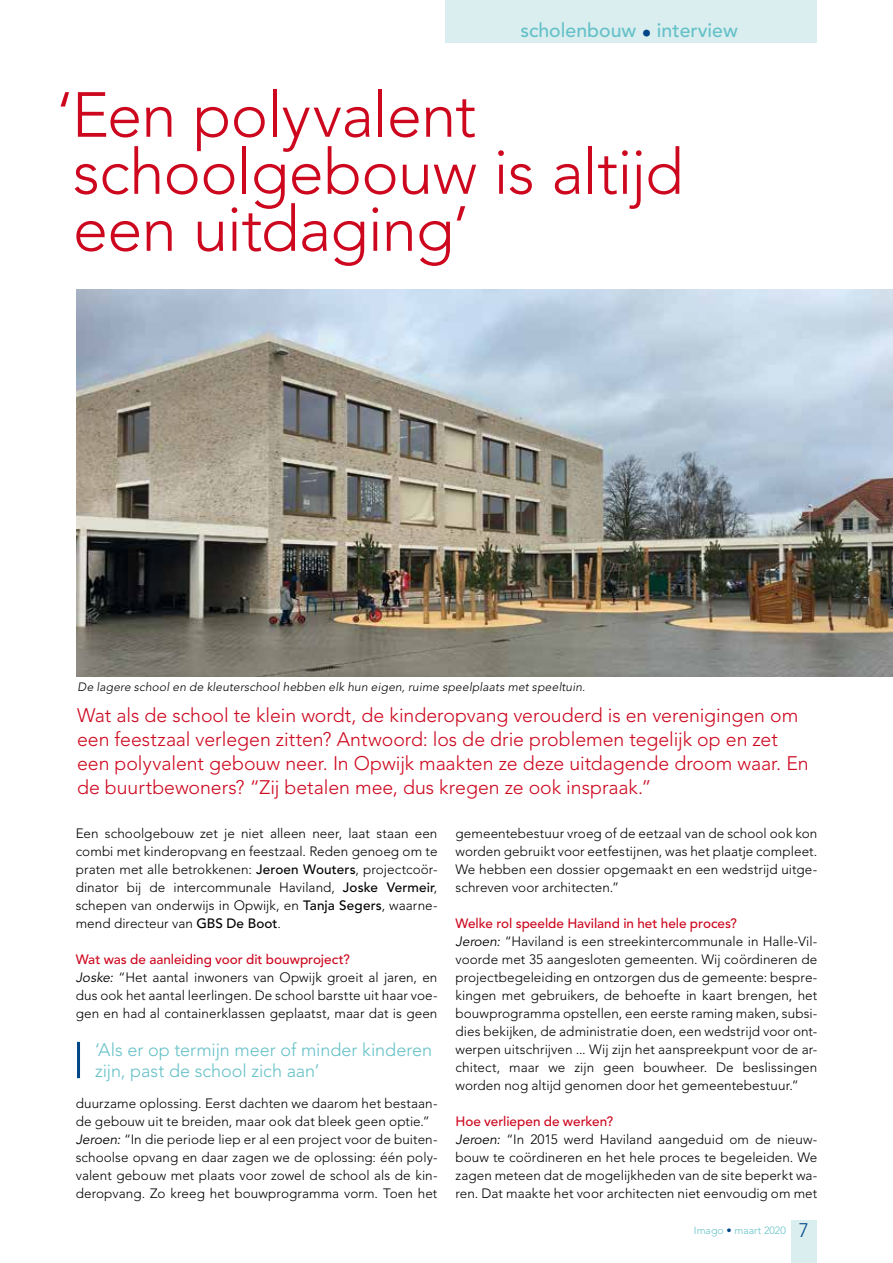
<style>
.page{position:relative;width:893px;height:1263px;background:#fff}
.page>*{position:absolute;margin:0;border:0;box-sizing:border-box;transform-origin:0 0}
.t1{font:300 63px/57px "Avenir";letter-spacing:-.01em;color:#cd071e}
.t2{font:300 19.5px/24px "Avenir";color:#cd071e}
.t3{font:500 19.5px "Avenir";color:#65c1c8}
.t4{font:300 18px/21px "Avenir";color:#65c1c8}
.t5{font:300 13.5px/18px "Avenir";letter-spacing:.005em;color:#000}
.t6{font:italic 300 12px "Avenir";letter-spacing:.015em;color:#000}
.t7{font:300 10.5px "Avenir";color:#65c1c8}
.s1{color:#004687}
.s2{font-weight:500}
.s3{font-weight:500;color:#cd071e}
.s4{font-weight:400;font-style:italic}
.s5{font-weight:800;color:#004687}
.s6{font-size:19.5px;color:#004687}
</style>
<div class="page">
<div style="left:445px;top:0;width:371px;height:43px;background:#daeeef"></div>
<div style="left:791px;top:1221px;width:25px;height:42px;background:#daeeef"></div>
<hr style="left:77px;top:1042px;width:3px;height:36px;background:#004687">
<img style="left:77px;top:289px;width:816px;height:387px">
<h2 class="t3" style="left:520px;top:19px;width:219px">scholenbouw <span class="s1">•</span> interview</h2>
<h1 class="t1" style="left:57px;top:86px;width:628px">‘Een polyvalent schoolgebouw is altijd een uitdaging’</h1>
<p class="t6" style="left:78px;top:680px;width:509px">De lagere school en de kleuterschool hebben elk hun eigen, ruime speelplaats met speeltuin.</p>
<p class="t2" style="left:77px;top:704px;width:733px">Wat als de school te klein wordt, de kinderopvang verouderd is en verenigingen om een feestzaal verlegen zitten? Antwoord: los de drie problemen tegelijk op en zet een polyvalent gebouw neer. In Opwijk maakten ze deze uitdagende droom waar. En de buurtbewoners? “Zij betalen mee, dus kregen ze ook inspraak.”</p>
<p class="t5" style="left:76px;top:824px;width:363px;text-align:justify">Een schoolgebouw zet je niet alleen neer, laat staan een combi met kinderopvang en feestzaal. Reden genoeg om te praten met alle betrokkenen: <span class="s2">Jeroen Wouters</span>, projectcoör&shy;dinator bij de intercommunale Haviland, <span class="s2">Joske Vermeir</span>, schepen van onderwijs in Opwijk, en <span class="s2">Tanja Segers</span>, waarne&shy;mend directeur van <span class="s2">GBS De Boot</span>.</p>
<p class="t5" style="left:76px;top:950px;width:363px"><span class="s3">Wat was de aanleiding voor dit bouwproject?<br></span><span class="s4">Joske:</span> “Het aantal inwoners van Opwijk groeit al jaren, en dus ook het aantal leerlingen. De school barstte uit haar voe&shy;gen en had al containerklassen geplaatst, maar dat is geen</p>
<p class="t5" style="left:455px;top:824px;width:363px;text-align:justify">gemeentebestuur vroeg of de eetzaal van de school ook kon worden gebruikt voor eetfestijnen, was het plaatje compleet.<br>We hebben een dossier opgemaakt en een wedstrijd uitge&shy;schreven voor architecten.”</p>
<p class="t5" style="left:455px;top:914px;width:363px"><span class="s3">Welke rol speelde Haviland in het hele proces?<br></span><span class="s4">Jeroen:</span> “Haviland is een streekintercommunale in Halle-Vil&shy;voorde met 35 aangesloten gemeenten. Wij coördineren de projectbegeleiding en ontzorgen dus de gemeente: bespre&shy;kingen met gebruikers, de behoefte in kaart brengen, het bouwprogramma opstellen, een eerste raming maken, subsi&shy;dies bekijken, de administratie doen, een wedstrijd voor ont&shy;werpen uitschrijven ... Wij zijn het aanspreekpunt voor de ar&shy;chitect, maar we zijn geen bouwheer. De beslissingen worden nog altijd genomen door het gemeentebestuur.”</p>
<p class="t5" style="left:455px;top:1112px;width:363px"><span class="s3">Hoe verliepen de werken?<br></span><span class="s4">Jeroen:</span> “In 2015 werd Haviland aangeduid om de nieuw&shy;bouw te coördineren en het hele proces te begeleiden. We zagen meteen dat de mogelijkheden van de site beperkt wa&shy;ren. Dat maakte het voor architecten niet eenvoudig om met</p>
<h3 class="t4" style="left:95px;top:1039px;width:338px">‘Als er op termijn meer of minder kinderen zijn, past de school zich aan’</h3>
<p class="t5" style="left:76px;top:1094px;width:363px">duurzame oplossing. Eerst dachten we daarom het bestaan&shy;de gebouw uit te breiden, maar ook dat bleek geen optie.” <span class="s4">Jeroen:</span> “In die periode liep er al een project voor de buiten&shy;schoolse opvang en daar zagen we de oplossing: één poly&shy;valent gebouw met plaats voor zowel de school als de kin&shy;deropvang. Zo kreeg het bouwprogramma vorm. Toen het</p>
<p class="t7" style="left:694px;top:1224px;width:117px">Imago <span class="s5">•</span> maart 2020 <span class="s6">7</span></p>
</div>
